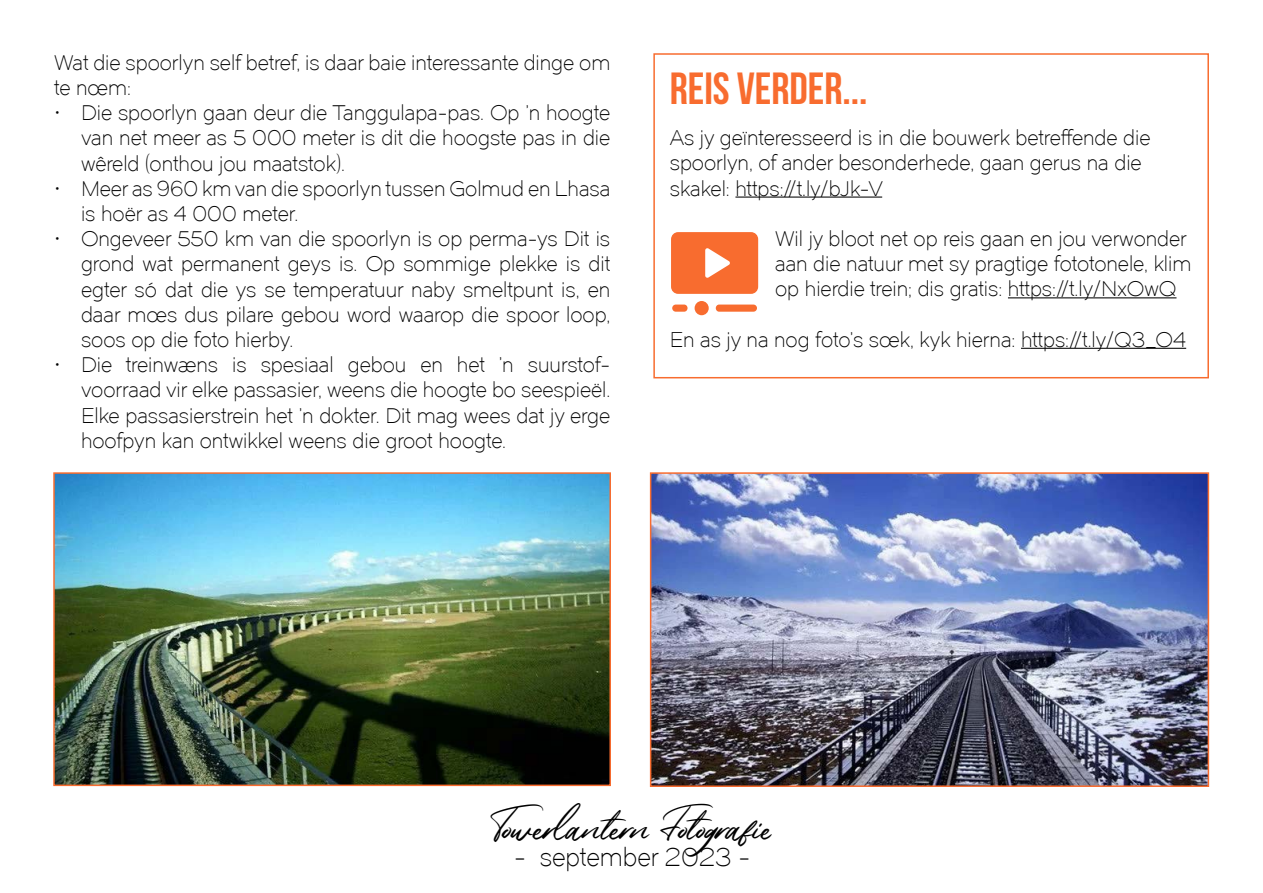
<style>
.page{position:relative;width:1263px;height:893px;background:#fff}
.page>*{position:absolute;margin:0;border:0;box-sizing:border-box;transform-origin:0 0}
.t1{font:45px "Bebas Neue";color:#f86c2f}
.t2{font:40.5px "Rembank";color:#000}
.t3{font:25.5px "Dual 300";color:#000}
.t4{font:21px/25.2px "Dual 300";color:#000}
</style>
<div class="page">
<img style="left:56px;top:475px;width:552px;height:308px">
<div style="left:53px;top:472px;width:558px;height:314px;border:2px solid #f86c2f"></div>
<img style="left:653px;top:475px;width:553px;height:309px">
<div style="left:650px;top:472px;width:559px;height:315px;border:2px solid #f86c2f"></div>
<hr style="left:735px;top:197px;width:147px;height:1px;background:#000">
<hr style="left:1008px;top:297px;width:168px;height:1px;background:#000">
<hr style="left:1021px;top:348px;width:165px;height:1px;background:#000">
<div style="left:653px;top:53px;width:556px;height:325px;border:2px solid #f86c2f"></div>
<svg style="left:671px;top:232px;width:87px;height:83px"></svg>
<p class="t4" style="left:54px;top:50px;width:558px">Wat die spoorlyn self betref, is daar baie interessante dinge om te noem:</p>
<p class="t4" style="left:81px;top:100px;width:531px;text-align:justify;text-indent:-27px">• Die spoorlyn gaan deur die Tanggulapa-pas. Op ’n hoogte van net meer as 5 000 meter is dit die hoogste pas in die wêreld (onthou jou maatstok).</p>
<p class="t4" style="left:81px;top:176px;width:531px;text-indent:-27px">• Meer as 960 km van die spoorlyn tussen Golmud en Lhasa is hoër as 4 000 meter.</p>
<p class="t4" style="left:81px;top:226px;width:531px;text-align:justify;text-indent:-27px">• Ongeveer 550 km van die spoorlyn is op perma-ys Dit is grond wat permanent geys is. Op sommige plekke is dit egter só dat die ys se temperatuur naby smeltpunt is, en daar moes dus pilare gebou word waarop die spoor loop, soos op die foto hierby.</p>
<p class="t4" style="left:81px;top:352px;width:531px;text-align:justify;text-indent:-27px">• Die treinwaens is spesiaal gebou en het ’n suurstof&shy;voorraad vir elke passasier, weens die hoogte bo seespieël.<br>Elke passasierstrein het ’n dokter. Dit mag wees dat jy erge hoofpyn kan ontwikkel weens die groot hoogte.</p>
<h1 class="t1" style="left:670px;top:64px;width:199px">REIS VERDER...</h1>
<p class="t4" style="left:670px;top:125px;width:482px">As jy geïnteresseerd is in die bouwerk betreffende die spoorlyn, of ander besonderhede, gaan gerus na die skakel: https://t.ly/bJk-V</p>
<p class="t4" style="left:775px;top:226px;width:418px">Wil jy bloot net op reis gaan en jou verwonder aan die natuur met sy pragtige fototonele, klim op hierdie trein; dis gratis: https://t.ly/NxOwQ</p>
<p class="t4" style="left:670px;top:327px;width:518px">En as jy na nog foto’s soek, kyk hierna: https://t.ly/Q3_O4</p>
<h2 class="t2" style="left:490px;top:795px;width:283px">Towerlantern Fotografie</h2>
<p class="t3" style="left:514px;top:842px;width:237px">- september 2023 -</p>
</div>
